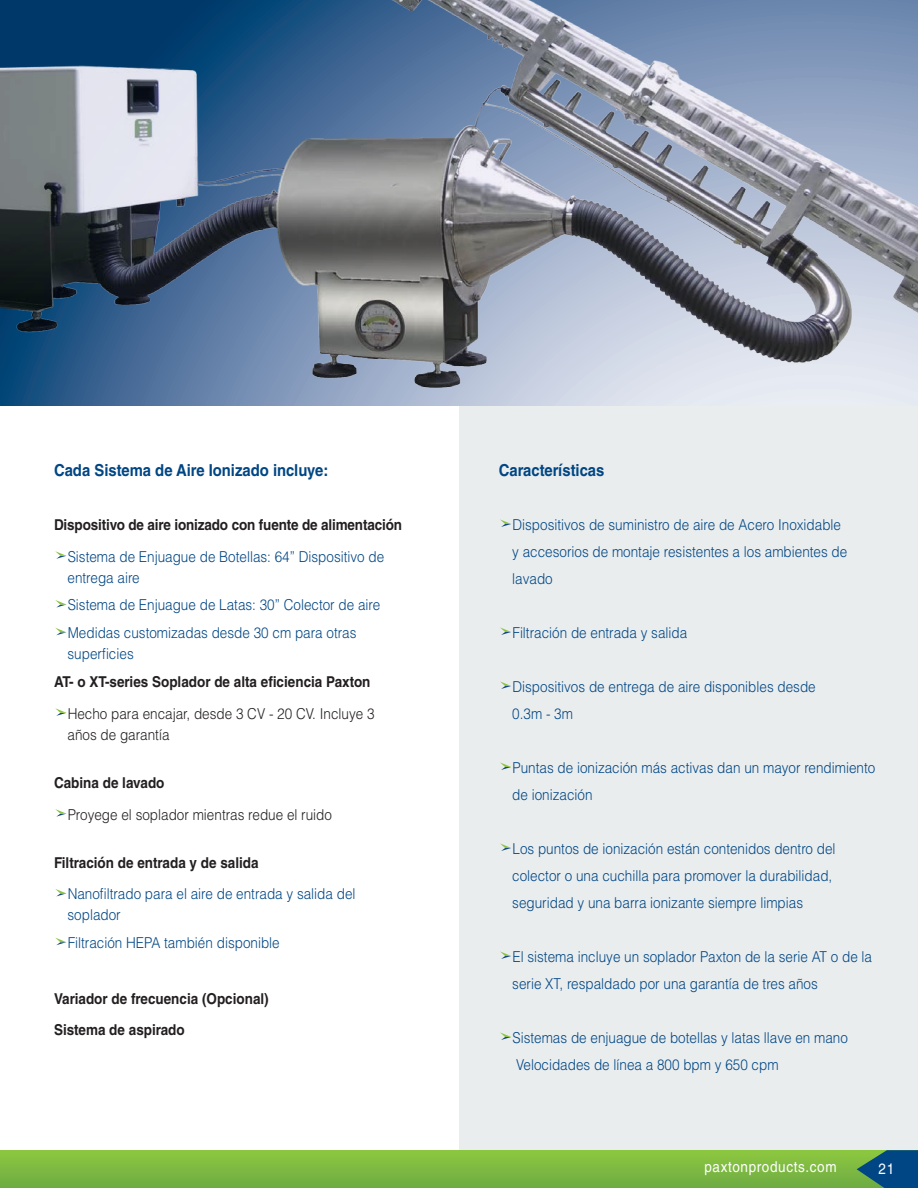
<style>
.page{position:relative;width:918px;height:1188px;background:#fff}
.page>*{position:absolute;margin:0;border:0;box-sizing:border-box;transform-origin:0 0}
.Body{font:700 16.5px "Helvetica LT Std";color:#004684;scale:.9 1}
.Body-2{font:300 15px/27px "Helvetica LT Std";color:#004684;scale:.9 1}
.Body-3{font:700 15px "Helvetica LT Std";color:#231f20;scale:.9 1}
.Body-4{font:300 15px/21px "Helvetica LT Std";color:#231f20;scale:.9 1}
.t1{font:15px "Helvetica LT Std";letter-spacing:.05em;color:#fff;scale:.9 1}
</style>
<div class="page">
<div style="left:459px;top:341px;width:459px;height:825px;background:#eaedee"></div>
<svg style="left:0;top:393px;width:659px;height:13px;background:#89a0be"></svg>
<svg style="left:55px;top:551px;width:12px;height:8px"></svg>
<svg style="left:55px;top:600px;width:12px;height:8px"></svg>
<svg style="left:55px;top:628px;width:12px;height:7px"></svg>
<svg style="left:55px;top:708px;width:12px;height:8px"></svg>
<svg style="left:55px;top:809px;width:12px;height:8px"></svg>
<svg style="left:55px;top:889px;width:12px;height:7px"></svg>
<svg style="left:55px;top:938px;width:12px;height:7px"></svg>
<svg style="left:500px;top:519px;width:11px;height:8px"></svg>
<svg style="left:500px;top:627px;width:11px;height:8px"></svg>
<svg style="left:500px;top:681px;width:11px;height:8px"></svg>
<svg style="left:500px;top:762px;width:11px;height:8px"></svg>
<svg style="left:500px;top:843px;width:11px;height:8px"></svg>
<svg style="left:500px;top:951px;width:11px;height:8px"></svg>
<svg style="left:500px;top:1032px;width:11px;height:8px"></svg>
<img style="left:0;top:0;width:918px;height:393px">
<div style="left:0;top:1150px;width:918px;height:38px;background:linear-gradient(to bottom,#8ec840,#6eac43)"></div>
<svg style="left:857px;top:1150px;width:61px;height:38px;background:#1d6174"></svg>
<p class="Body" style="left:54px;top:460px;width:306px">Cada Sistema de Aire Ionizado incluye:</p>
<p class="Body-3" style="left:54px;top:515px;width:388px">Dispositivo de aire ionizado con fuente de alimentación</p>
<p class="Body-2" style="left:68px;top:546px;width:354px;line-height:21px">Sistema de Enjuague de Botellas: 64” Dispositivo de entrega aire</p>
<p class="Body-2" style="left:68px;top:591px;width:349px">Sistema de Enjuague de Latas: 30” Colector de aire</p>
<p class="Body-2" style="left:68px;top:622px;width:323px;line-height:21px">Medidas customizadas desde 30 cm para otras superficies</p>
<p class="Body-3" style="left:54px;top:673px;width:353px">AT- o XT-series Soplador de alta eficiencia Paxton</p>
<p class="Body-4" style="left:68px;top:703px;width:343px">Hecho para encajar, desde 3 CV - 20 CV. Incluye 3 años de garantía</p>
<p class="Body-3" style="left:54px;top:773px;width:124px">Cabina de lavado</p>
<p class="Body-4" style="left:68px;top:804px;width:295px">Proyege el soplador mientras redue el ruido</p>
<p class="Body-3" style="left:54px;top:853px;width:229px">Filtración de entrada y de salida</p>
<p class="Body-2" style="left:68px;top:883px;width:322px;line-height:21px">Nanofiltrado para el aire de entrada y salida del soplador</p>
<p class="Body-2" style="left:68px;top:929px;width:237px">Filtración HEPA también disponible</p>
<p class="Body-3" style="left:54px;top:989px;width:240px">Variador de frecuencia (Opcional)</p>
<p class="Body-3" style="left:54px;top:1021px;width:147px">Sistema de aspirado</p>
<p class="Body" style="left:499px;top:460px;width:119px">Características</p>
<p class="Body-2" style="left:512px;top:511px;width:374px">Dispositivos de suministro de aire de Acero Inoxidable y accesorios de montaje resistentes a los ambientes de lavado</p>
<p class="Body-2" style="left:512px;top:619px;width:196px">Filtración de entrada y salida</p>
<p class="Body-2" style="left:512px;top:673px;width:339px">Dispositivos de entrega de aire disponibles desde<br>0.3m - 3m</p>
<p class="Body-2" style="left:512px;top:754px;width:405px">Puntas de ionización más activas dan un mayor rendimiento de ionización</p>
<p class="Body-2" style="left:512px;top:835px;width:361px">Los puntos de ionización están contenidos dentro del colector o una cuchilla para promover la durabilidad, seguridad y una barra ionizante siempre limpias</p>
<p class="Body-2" style="left:512px;top:943px;width:401px">El sistema incluye un soplador Paxton de la serie AT o de la serie XT, respaldado por una garantía de tres años</p>
<p class="Body-2" style="left:512px;top:1024px;width:374px">Sistemas de enjuague de botellas y latas llave en mano<br>Velocidades de línea a 800 bpm y 650 cpm</p>
<p class="t1" style="left:704px;top:1158px;width:148px">paxtonproducts.com</p>
<p class="t1" style="left:879px;top:1160px;width:19px">21</p>
</div>
